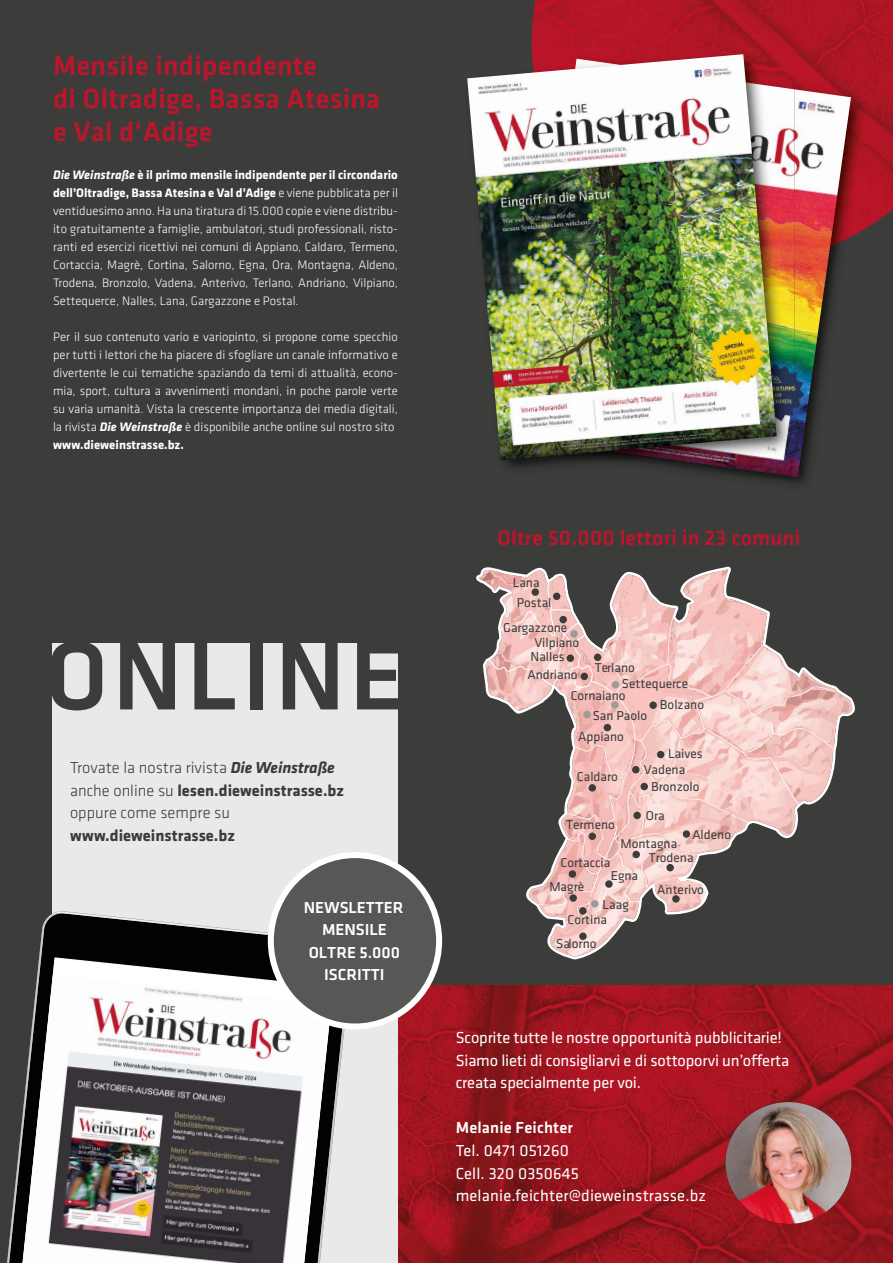
<style>
.page{position:relative;width:893px;height:1263px;background:#3c3c3b}
.page>*{position:absolute;margin:0;border:0;box-sizing:border-box;transform-origin:0 0}
.t1{font:500 100.8px "Klavika";letter-spacing:.045em;color:#3c3c3b}
.t2{font:500 28.5px/32.8px "Klavika";letter-spacing:.01em;color:#be152b}
.t3{font:500 21.75px "Klavika";letter-spacing:.01em;color:#be152b}
.t4{font:16.5px/22.5px "Klavika";letter-spacing:-.01em;color:#fff}
.t5{font:300 16.5px/22.5px "Klavika";color:#3c3c3b}
.t6{font:16.5px/22.5px "Klavika";letter-spacing:.01em;color:#fff}
.t7{font:500 16.5px/22.5px "Klavika";color:#fff;text-align:center}
.t8{font:700 16.5px "Klavika";color:#3c3c3b}
.t9{font:13.35px/20.5px "Klavika CH";color:#3c3c3b}
.t10{font:300 12.75px/18px "Klavika";color:#fff;text-align:justify}
.s1{font-weight:700;font-style:italic}
.s2{font-weight:700}
</style>
<div class="page">
<img style="left:532px;top:0;width:361px;height:227px">
<img style="left:398px;top:985px;width:495px;height:278px">
<div style="left:53px;top:643px;width:345px;height:620px;background:#e9e9e9"></div>
<img style="left:725px;top:1102px;width:126px;height:122px">
<img style="left:794px;top:53px;width:74px;height:184px">
<img style="left:794px;top:89px;width:57px;height:388px">
<img style="left:532px;top:49px;width:262px;height:4px">
<img style="left:523px;top:59px;width:271px;height:417px">
<img style="left:467px;top:54px;width:310px;height:406px">
<svg style="left:7px;top:912px;width:339px;height:351px"></svg>
<svg style="left:23px;top:958px;width:310px;height:305px;background:#646565"></svg>
<img style="left:23px;top:975px;width:308px;height:288px">
<div style="left:271px;top:855px;width:168px;height:171px;background:#575756;border-radius:50%"></div>
<div style="left:268px;top:852px;width:174px;height:177px;border:6px solid #fff;border-radius:50%"></div>
<svg style="left:476px;top:567px;width:379px;height:392px"></svg>
<div style="left:570px;top:630px;width:8px;height:8px;background:#9b9b9a;border-radius:50%"></div>
<div style="left:594px;top:653px;width:7px;height:8px;background:#3c3c3b;border-radius:50%"></div>
<div style="left:567px;top:654px;width:7px;height:8px;background:#3c3c3b;border-radius:50%"></div>
<div style="left:531px;top:588px;width:8px;height:8px;background:#3c3c3b;border-radius:50%"></div>
<div style="left:553px;top:593px;width:7px;height:7px;background:#3c3c3b;border-radius:50%"></div>
<div style="left:559px;top:616px;width:8px;height:7px;background:#3c3c3b;border-radius:50%"></div>
<div style="left:649px;top:701px;width:8px;height:8px;background:#3c3c3b;border-radius:50%"></div>
<div style="left:604px;top:724px;width:7px;height:7px;background:#3c3c3b;border-radius:50%"></div>
<div style="left:583px;top:711px;width:8px;height:7px;background:#9b9b9a;border-radius:50%"></div>
<div style="left:611px;top:701px;width:8px;height:8px;background:#9b9b9a;border-radius:50%"></div>
<div style="left:657px;top:751px;width:7px;height:7px;background:#3c3c3b;border-radius:50%"></div>
<div style="left:640px;top:783px;width:8px;height:7px;background:#3c3c3b;border-radius:50%"></div>
<div style="left:632px;top:766px;width:7px;height:7px;background:#3c3c3b;border-radius:50%"></div>
<div style="left:589px;top:784px;width:7px;height:7px;background:#3c3c3b;border-radius:50%"></div>
<div style="left:589px;top:832px;width:7px;height:8px;background:#3c3c3b;border-radius:50%"></div>
<div style="left:569px;top:870px;width:7px;height:8px;background:#3c3c3b;border-radius:50%"></div>
<div style="left:569px;top:894px;width:8px;height:8px;background:#3c3c3b;border-radius:50%"></div>
<div style="left:579px;top:907px;width:8px;height:8px;background:#3c3c3b;border-radius:50%"></div>
<div style="left:579px;top:932px;width:8px;height:8px;background:#3c3c3b;border-radius:50%"></div>
<div style="left:633px;top:812px;width:8px;height:7px;background:#3c3c3b;border-radius:50%"></div>
<div style="left:632px;top:851px;width:8px;height:7px;background:#3c3c3b;border-radius:50%"></div>
<div style="left:605px;top:880px;width:8px;height:8px;background:#3c3c3b;border-radius:50%"></div>
<div style="left:591px;top:900px;width:7px;height:7px;background:#9b9b9a;border-radius:50%"></div>
<div style="left:666px;top:864px;width:8px;height:7px;background:#3c3c3b;border-radius:50%"></div>
<div style="left:672px;top:895px;width:8px;height:8px;background:#3c3c3b;border-radius:50%"></div>
<div style="left:683px;top:830px;width:7px;height:8px;background:#3c3c3b;border-radius:50%"></div>
<div style="left:612px;top:681px;width:7px;height:7px;background:#9b9b9a;border-radius:50%"></div>
<div style="left:581px;top:673px;width:7px;height:7px;background:#3c3c3b;border-radius:50%"></div>
<h2 class="t2" style="left:53px;top:49px;width:329px">Mensile indipendente<br>di Oltradige, Bassa Atesina e Val d‘Adige</h2>
<p class="t10" style="left:53px;top:165px;width:346px"><span class="s1">Die Weinstraße</span> <span class="s2">è il primo mensile indipendente per il circondario dell’Oltradige, Bassa Atesina e Val d’Adige</span> e viene pubblicata per il ventiduesimo anno. Ha una tiratura di 15.000 copie e viene distribu&shy;ito gratuitamente a famiglie, ambulatori, studi professionali, risto&shy;ranti ed esercizi ricettivi nei comuni di Appiano, Caldaro, Termeno, Cortaccia, Magrè, Cortina, Salorno, Egna, Ora, Montagna, Aldeno, Trodena, Bronzolo, Vadena, Anterivo, Terlano, Andriano, Vilpiano, Settequerce, Nalles, Lana, Gargazzone e Postal.</p>
<p class="t10" style="left:53px;top:328px;width:346px;text-align:left">Per il suo contenuto vario e variopinto, si propone come specchio per tutti i lettori che ha piacere di sfogliare un canale informativo e divertente le cui tematiche spaziando da temi di attualità, econo&shy;mia, sport, cultura a avvenimenti mondani, in poche parole verte su varia umanità. Vista la crescente importanza dei media digitali, la rivista <span class="s1">Die Weinstraße</span> è disponibile anche online sul nostro sito <span class="s2">www.dieweinstrasse.bz.</span></p>
<h1 class="t1" style="left:45px;top:622px;width:360px">ONLINE</h1>
<p class="t5" style="left:70px;top:756px;width:275px">Trovate la nostra rivista <span class="s1">Die Weinstraße </span>anche online su <span class="s2">lesen.dieweinstrasse.bz </span>oppure come sempre su</p>
<p class="t8" style="left:70px;top:826px;width:166px">www.dieweinstrasse.bz</p>
<p class="t7" style="left:304px;top:896px;width:101px">NEWSLETTER<br>MENSILE<br>OLTRE 5.000<br>ISCRITTI</p>
<h3 class="t3" style="left:497px;top:526px;width:305px">Oltre 50.000 lettori in 23 comuni</h3>
<p class="t9" style="left:517px;top:571px;width:36px;text-indent:-4px">Lana<br>Postal</p>
<p class="t9" style="left:503px;top:617px;width:65px">Gargazzone</p>
<p class="t9" style="left:534px;top:632px;width:47px">Vilpiano</p>
<p class="t9" style="left:531px;top:646px;width:36px">Nalles</p>
<p class="t9" style="left:595px;top:656px;width:42px">Terlano</p>
<p class="t9" style="left:527px;top:664px;width:52px">Andriano</p>
<p class="t9" style="left:622px;top:673px;width:68px">Settequerce</p>
<p class="t9" style="left:571px;top:685px;width:57px">Cornaiano</p>
<p class="t9" style="left:660px;top:694px;width:46px">Bolzano</p>
<p class="t9" style="left:593px;top:705px;width:56px">San Paolo</p>
<p class="t9" style="left:578px;top:726px;width:47px">Appiano</p>
<p class="t9" style="left:668px;top:743px;width:36px">Laives</p>
<p class="t9" style="left:651px;top:776px;width:50px">Bronzolo</p>
<p class="t9" style="left:644px;top:759px;width:43px">Vadena</p>
<p class="t9" style="left:577px;top:765px;width:43px">Caldaro</p>
<p class="t9" style="left:566px;top:814px;width:50px">Termeno</p>
<p class="t9" style="left:549px;top:850px;width:63px;line-height:24.2px;text-indent:11px">Cortaccia<br>Magrè</p>
<p class="t9" style="left:556px;top:906px;width:52px;line-height:24.6px;text-indent:11px">Cortina<br>Salorno</p>
<p class="t9" style="left:620px;top:800px;width:58px;line-height:28.5px;text-indent:25px">Ora<br>Montagna</p>
<p class="t9" style="left:603px;top:860px;width:37px;line-height:29.1px;text-indent:8px">Egna<br>Laag</p>
<p class="t9" style="left:692px;top:824px;width:40px">Aldeno</p>
<p class="t9" style="left:649px;top:847px;width:46px">Trodena</p>
<p class="t9" style="left:657px;top:878px;width:48px">Anterivo</p>
<p class="t4" style="left:456px;top:1026px;width:335px">Scoprite tutte le nostre opportunità pubblicitarie!<br>Siamo lieti di consigliarvi e di sottoporvi un’o erta creata specialmente per voi.</p>
<p class="t7" style="left:456px;top:1117px;width:119px">Melanie Feichter</p>
<p class="t6" style="left:456px;top:1139px;width:252px">Tel. 0471 051260<br>Cell. 320 0350645 melanie.feichter@dieweinstrasse.bz</p>
</div>
